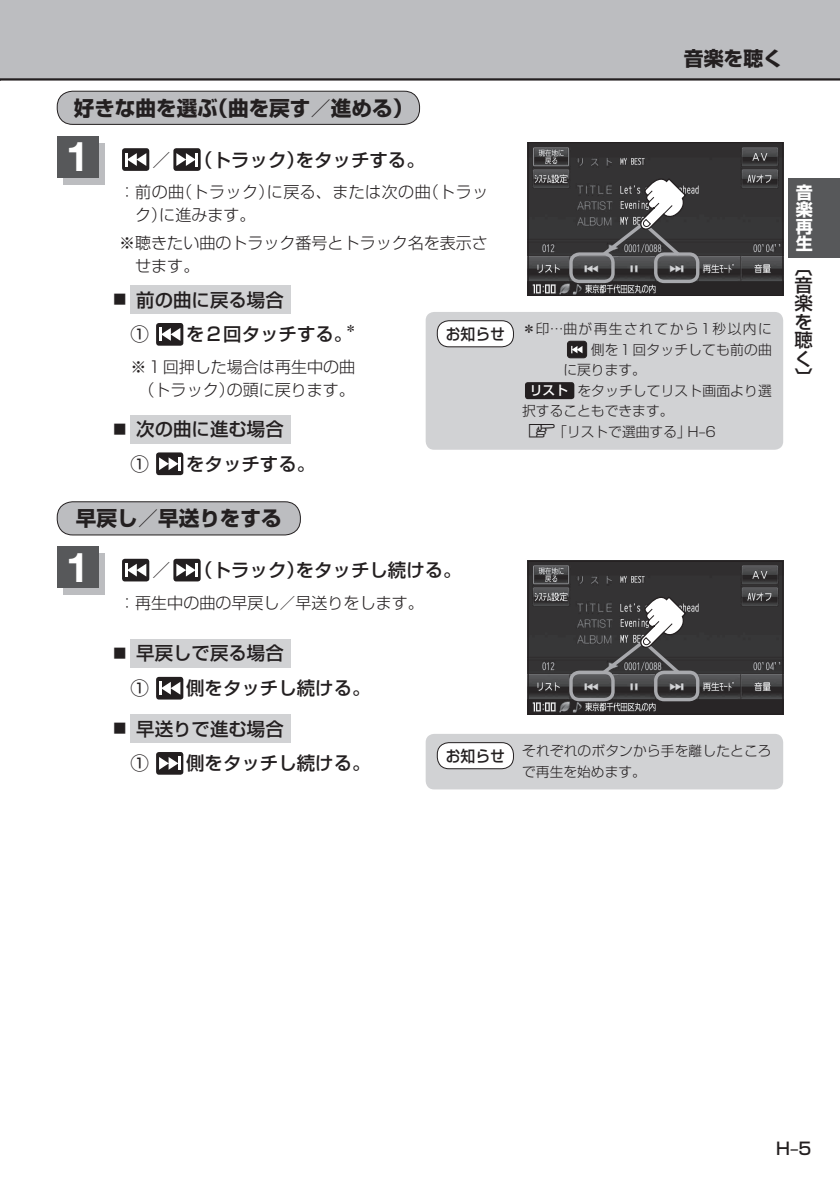
<style>
.page{position:relative;width:840px;height:1191px;background:#fff}
.page>*{position:absolute;margin:0;border:0;box-sizing:border-box;transform-origin:0 0}
.t1{font:700 41.2px "Helvetica Neue";color:#fff}
.t2{font:20.6px "Shin Go Pro Bold 90 msp RKSJ H";color:#231f20}
.t3{font:19.8px "Shin Go Pro Bold 90 msp RKSJ H";color:#231f20}
.t4{font:18.4px/18.4px "Shin Go Pro Medium 90 msp RKSJ H";color:#231f20}
.t5{font:17px/17px "Shin Go Pro Bold 90 msp RKSJ H";color:#fff;text-align:justify}
.t6{font:17px "Shin Go Pro Medium 90 msp RKSJ H";color:#231f20}
.t7{font:16px/22.6px "Shin Go Pro Light 90 msp RKSJ H";color:#231f20}
.t8{font:16px/22.6px "Shin Go Pro Light 90 msp RKSJ H";letter-spacing:.025em;color:#231f20}
.t9{font:15.6px "Shin Go Pro Medium 90 msp RKSJ H";color:#231f20;scale:.95 1}
.t10{font:13.8px/20.6px "Shin Go Pro Light 90 msp RKSJ H";letter-spacing:.01em;color:#231f20}
.t11{font:13.8px "Shin Go Pro Light 90 msp RKSJ H";letter-spacing:.105em;color:#231f20}
.s1{font-size:12.8px}
.s2{font-family:"Shin Go Pro Medium 90 msp RKSJ H";font-size:12.8px;color:#fff}
</style>
<div class="page">
<div style="left:0;top:0;width:839px;height:79px;background:#bcbdc0"></div>
<hr style="left:0;top:78px;width:839px;height:3px;background:#231f20">
<div style="left:788px;top:179px;width:51px;height:79px;background:#57585a"></div>
<svg style="left:64px;top:143px;width:41px;height:41px"></svg>
<div style="left:57px;top:136px;width:41px;height:41px;background:#57585a"></div>
<div style="left:122px;top:148px;width:27px;height:23px;background:#231f20;border-radius:3px"></div>
<svg style="left:125px;top:153px;width:21px;height:13px"></svg>
<div style="left:173px;top:148px;width:27px;height:23px;background:#231f20;border-radius:3px"></div>
<svg style="left:176px;top:153px;width:22px;height:13px"></svg>
<div style="left:57px;top:91px;width:362px;height:33px;background:#bcbdc0;border-radius:16px"></div>
<div style="left:57px;top:91px;width:363px;height:34px;border:1px solid #231f20;border-radius:16px"></div>
<div style="left:130px;top:285px;width:161px;height:29px;background:#d1d2d4"></div>
<div style="left:156px;top:323px;width:27px;height:23px;background:#231f20;border-radius:3px"></div>
<svg style="left:159px;top:327px;width:21px;height:14px"></svg>
<div style="left:130px;top:415px;width:161px;height:28px;background:#d1d2d4"></div>
<div style="left:156px;top:452px;width:27px;height:23px;background:#231f20;border-radius:3px"></div>
<svg style="left:159px;top:457px;width:21px;height:14px"></svg>
<div style="left:64px;top:553px;width:41px;height:42px;background:#bcbdc0"></div>
<div style="left:57px;top:547px;width:41px;height:41px;background:#57585a"></div>
<div style="left:122px;top:559px;width:27px;height:22px;background:#231f20;border-radius:3px"></div>
<svg style="left:125px;top:563px;width:21px;height:14px"></svg>
<div style="left:173px;top:559px;width:27px;height:22px;background:#231f20;border-radius:3px"></div>
<svg style="left:176px;top:563px;width:22px;height:14px"></svg>
<div style="left:57px;top:502px;width:243px;height:33px;background:#bcbdc0;border-radius:16px"></div>
<div style="left:57px;top:501px;width:244px;height:34px;border:1px solid #231f20;border-radius:16px"></div>
<div style="left:130px;top:639px;width:161px;height:28px;background:#d1d2d4"></div>
<div style="left:156px;top:677px;width:27px;height:22px;background:#231f20;border-radius:3px"></div>
<svg style="left:159px;top:681px;width:21px;height:14px"></svg>
<div style="left:130px;top:714px;width:161px;height:29px;background:#d1d2d4"></div>
<div style="left:156px;top:752px;width:27px;height:22px;background:#231f20;border-radius:3px"></div>
<svg style="left:159px;top:756px;width:21px;height:14px"></svg>
<div style="left:425px;top:312px;width:357px;height:138px;background:#d1d2d4;border-radius:9px"></div>
<div style="left:567px;top:341px;width:19px;height:17px;background:#231f20;border-radius:3px"></div>
<div style="left:567px;top:341px;width:19px;height:17px;border:1px solid #231f20;border-radius:3px"></div>
<svg style="left:571px;top:346px;width:11px;height:7px"></svg>
<div style="left:524px;top:382px;width:50px;height:17px;background:#231f20;border-radius:3px"></div>
<div style="left:437px;top:321px;width:76px;height:26px;background:#fff;border-radius:12px"></div>
<div style="left:437px;top:320px;width:76px;height:27px;border:1px solid #231f20;border-radius:12px"></div>
<div style="left:425px;top:734px;width:357px;height:55px;background:#d1d2d4;border-radius:9px"></div>
<div style="left:437px;top:742px;width:76px;height:27px;background:#fff;border-radius:12px"></div>
<div style="left:437px;top:742px;width:76px;height:27px;border:1px solid #231f20;border-radius:12px"></div>
<img style="left:529px;top:144px;width:251px;height:150px">
<div style="left:527px;top:142px;width:255px;height:154px;border:1px solid #231f20"></div>
<div style="left:569px;top:252px;width:45px;height:31px;border:3px solid #a8a9ad;border-radius:9px"></div>
<svg style="left:599px;top:176px;width:88px;height:83px;background:#616162"></svg>
<div style="left:653px;top:252px;width:46px;height:31px;border:3px solid #a8a9ad;border-radius:9px"></div>
<img style="left:529px;top:563px;width:251px;height:149px">
<div style="left:527px;top:561px;width:255px;height:153px;border:1px solid #231f20"></div>
<div style="left:569px;top:670px;width:45px;height:31px;border:3px solid #a8a9ad;border-radius:9px"></div>
<svg style="left:599px;top:595px;width:88px;height:82px;background:#626162"></svg>
<div style="left:653px;top:670px;width:46px;height:31px;border:3px solid #a8a9ad;border-radius:9px"></div>
<p class="t2" style="left:74px;top:100px;width:341px">好きな曲を選ぶ（曲を戻す／進める）</p>
<h1 class="t1" style="left:66px;top:142px;width:24px">1</h1>
<p class="t4" style="left:152px;top:153px;width:20px">／</p>
<p class="t4" style="left:194px;top:153px;width:232px">（トラック）をタッチする。</p>
<p class="t8" style="left:135px;top:183px;width:354px;text-indent:-16px">： 前の曲（トラック）に戻る、または次の曲（トラック）に進みます。</p>
<p class="t7" style="left:135px;top:234px;width:354px;text-indent:-16px">※ 聴きたい曲のトラック番号とトラック名を表示させます。</p>
<p class="t4" style="left:130px;top:285px;width:155px;line-height:34.8px;text-indent:-17px"><span class="s1">■</span> 前の曲に戻る場合<br>①</p>
<p class="t4" style="left:186px;top:328px;width:172px">を2回タッチする。<sup>＊</sup></p>
<p class="t7" style="left:130px;top:358px;width:226px;text-align:center">※ 1回押した場合は再生中の曲（トラック）の頭に戻ります。</p>
<p class="t4" style="left:130px;top:414px;width:155px;line-height:34.8px;text-indent:-17px"><span class="s1">■</span> 次の曲に進む場合<br>①</p>
<p class="t4" style="left:186px;top:457px;width:130px">をタッチする。</p>
<p class="t2" style="left:76px;top:511px;width:207px">早戻し／早送りをする</p>
<p class="t9" style="left:445px;top:328px;width:64px">お知らせ</p>
<h1 class="t1" style="left:66px;top:552px;width:24px">1</h1>
<p class="t4" style="left:152px;top:563px;width:20px">／</p>
<p class="t4" style="left:194px;top:563px;width:269px">（トラック）をタッチし続ける。</p>
<p class="t7" style="left:119px;top:594px;width:306px">：再生中の曲の早戻し／早送りをします。</p>
<p class="t4" style="left:130px;top:638px;width:155px;line-height:34.8px;text-indent:-17px"><span class="s1">■</span> 早戻しで戻る場合<br>①</p>
<p class="t4" style="left:186px;top:681px;width:186px">側をタッチし続ける。</p>
<p class="t4" style="left:130px;top:714px;width:155px;line-height:34.8px;text-indent:-17px"><span class="s1">■</span> 早送りで進む場合<br>①</p>
<p class="t4" style="left:186px;top:757px;width:186px">側をタッチし続ける。</p>
<p class="t9" style="left:445px;top:750px;width:64px">お知らせ</p>
<p class="t3" style="left:683px;top:51px;width:101px">音楽を聴く</p>
<p class="t11" style="left:522px;top:324px;width:251px">＊印… 曲が再生されてから1秒以内に</p>
<p class="t10" style="left:590px;top:341px;width:182px">側を1回タッチしても前の曲</p>
<p class="t10" style="left:563px;top:362px;width:84px">に戻ります。</p>
<p class="t10" style="left:529px;top:382px;width:243px"><span class="s2">リスト</span> をタッチしてリスト画面より選</p>
<p class="t10" style="left:522px;top:403px;width:153px">択することもできます。</p>
<p class="t10" style="left:553px;top:423px;width:164px">「リストで選曲する」H‒6</p>
<p class="t5" style="left:795px;top:187px;width:18px">音楽再生</p>
<p class="t4" style="left:794px;top:260px;width:20px">〔音楽を聴く〕</p>
<p class="t10" style="left:522px;top:742px;width:251px">それぞれのボタンから手を離したところで再生を始めます。</p>
<p class="t6" style="left:775px;top:1142px;width:37px">H‒5</p>
</div>
